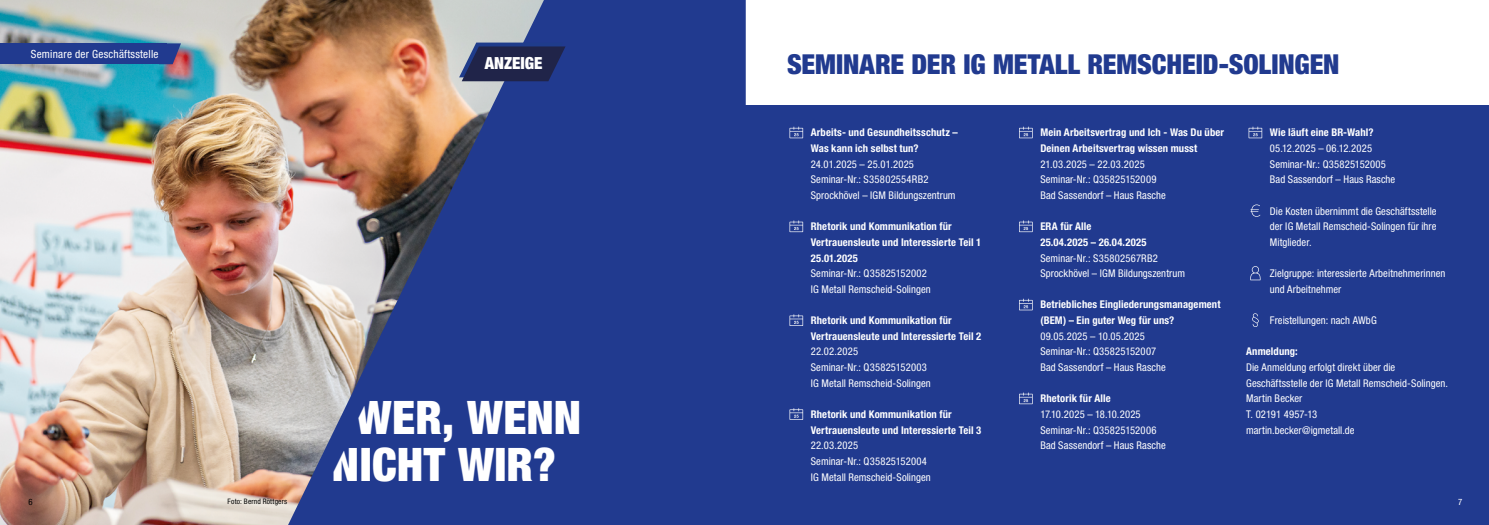
<style>
.page{position:relative;width:1489px;height:525px;background:#fff}
.page>*{position:absolute;margin:0;border:0;box-sizing:border-box;transform-origin:0 0}
.t1{font:900 condensed 46.25px/46.9px "Helvetica Neue LT Pro";color:#fff;text-align:center}
.t2{font:900 condensed 27.5px "Helvetica Neue LT Pro";letter-spacing:-.005em;color:#213a8f}
.t3{font:900 condensed 16.75px "Helvetica Neue LT Pro";color:#fff}
.t4{font:condensed 11.25px "Helvetica Neue LT Pro";letter-spacing:.02em;color:#fff}
.t5{font:condensed 10.62px/15.6px "Helvetica Neue LT Pro";letter-spacing:.01em;color:#fff}
.t6{font:700 condensed 10.62px/15.6px "Helvetica Neue LT Pro";letter-spacing:.01em;color:#fff}
.t7{font:condensed 8.75px "Helvetica Neue LT Pro";color:#000}
.t8{font:condensed 8.75px "Helvetica Neue LT Pro";color:#fff}
.t9{font:condensed 7.5px "Helvetica Neue LT Pro";letter-spacing:.02em;color:#000}
.s1{font-family:"Helvetica DGBCUT Blk Cond";font-weight:400;font-stretch:normal}
</style>
<div class="page">
<img style="left:0;top:0;width:288px;height:524px">
<svg style="left:288px;top:0;width:457px;height:524px;background:#4a538c"></svg>
<div style="left:0;top:43px;width:166px;height:21px;background:#213a8f"></div>
<svg style="left:166px;top:43px;width:15px;height:21px"></svg>
<div style="left:745px;top:105px;width:743px;height:419px;background:#213a8f"></div>
<svg style="left:789px;top:126px;width:14px;height:12px"></svg>
<svg style="left:789px;top:220px;width:14px;height:12px"></svg>
<svg style="left:789px;top:314px;width:14px;height:12px"></svg>
<svg style="left:789px;top:408px;width:14px;height:11px"></svg>
<svg style="left:1019px;top:126px;width:13px;height:12px"></svg>
<svg style="left:1019px;top:220px;width:13px;height:12px"></svg>
<svg style="left:1019px;top:298px;width:13px;height:12px"></svg>
<svg style="left:1019px;top:392px;width:13px;height:12px"></svg>
<svg style="left:1248px;top:126px;width:14px;height:12px"></svg>
<svg style="left:1250px;top:204px;width:10px;height:13px"></svg>
<svg style="left:1250px;top:266px;width:10px;height:14px"></svg>
<svg style="left:1252px;top:313px;width:6px;height:14px"></svg>
<svg style="left:459px;top:43px;width:106px;height:38px;background:#2d355f"></svg>
<p class="t4" style="left:31px;top:48px;width:129px">Seminare der Geschäftsstelle</p>
<h3 class="t3" style="left:485px;top:53px;width:59px">ANZEIGE</h3>
<h2 class="t2" style="left:787px;top:47px;width:554px">SEMINARE DER IG METALL REMSCHEID-SOLINGEN</h2>
<h1 class="t1" style="left:333px;top:393px;width:250px"><span class="s1">W</span>ER, WENN<br><span class="s1">N</span>ICHT WIR?</h1>
<p class="t6" style="left:810px;top:125px;width:148px">Arbeits- und Gesundheitsschutz –<br>Was kann ich selbst tun?</p>
<p class="t5" style="left:810px;top:156px;width:146px">24.01.2025 – 25.01.2025<br>Seminar-Nr.: S35802554RB2<br>Sprockhövel – IGM Bildungszentrum</p>
<p class="t6" style="left:810px;top:218px;width:172px">Rhetorik und Kommunikation für<br>Vertrauensleute und Interessierte Teil 1<br>25.01.2025</p>
<p class="t5" style="left:810px;top:265px;width:121px">Seminar-Nr.: Q35825152002<br>IG Metall Remscheid-Solingen</p>
<p class="t6" style="left:810px;top:312px;width:172px">Rhetorik und Kommunikation für<br>Vertrauensleute und Interessierte Teil 2</p>
<p class="t5" style="left:810px;top:343px;width:121px">22.02.2025<br>Seminar-Nr.: Q35825152003<br>IG Metall Remscheid-Solingen</p>
<p class="t6" style="left:810px;top:406px;width:172px">Rhetorik und Kommunikation für<br>Vertrauensleute und Interessierte Teil 3</p>
<p class="t5" style="left:810px;top:437px;width:121px">22.03.2025<br>Seminar-Nr.: Q35825152004<br>IG Metall Remscheid-Solingen</p>
<p class="t6" style="left:1040px;top:125px;width:185px">Mein Arbeitsvertrag und Ich - Was Du über<br>Deinen Arbeitsvertrag wissen musst</p>
<p class="t5" style="left:1040px;top:156px;width:127px">21.03.2025 – 22.03.2025<br>Seminar-Nr.: Q35825152009<br>Bad Sassendorf – Haus Rasche</p>
<p class="t6" style="left:1040px;top:218px;width:108px">ERA für Alle<br>25.04.2025 – 26.04.2025</p>
<p class="t5" style="left:1040px;top:250px;width:146px">Seminar-Nr.: S35802567RB2<br>Sprockhövel – IGM Bildungszentrum</p>
<p class="t6" style="left:1040px;top:296px;width:182px">Betriebliches Eingliederungsmanagement (BEM) – Ein guter Weg für uns?</p>
<p class="t5" style="left:1040px;top:328px;width:127px">09.05.2025 – 10.05.2025<br>Seminar-Nr.: Q35825152007<br>Bad Sassendorf – Haus Rasche</p>
<p class="t6" style="left:1040px;top:390px;width:72px">Rhetorik für Alle</p>
<p class="t5" style="left:1040px;top:406px;width:127px">17.10.2025 – 18.10.2025<br>Seminar-Nr.: Q35825152006<br>Bad Sassendorf – Haus Rasche</p>
<p class="t6" style="left:1269px;top:125px;width:105px">Wie läuft eine BR-Wahl?</p>
<p class="t5" style="left:1269px;top:140px;width:127px">05.12.2025 – 06.12.2025<br>Seminar-Nr.: Q35825152005<br>Bad Sassendorf – Haus Rasche</p>
<p class="t5" style="left:1269px;top:203px;width:168px;text-align:justify">Die Kosten übernimmt die Geschäftsstelle der IG Metall Remscheid-Solingen für ihre Mitglieder.</p>
<p class="t5" style="left:1269px;top:265px;width:177px">Zielgruppe: interessierte Arbeitnehmerinnen und Arbeitnehmer</p>
<p class="t5" style="left:1269px;top:312px;width:108px">Freistellungen: nach AWbG</p>
<p class="t6" style="left:1245px;top:343px;width:53px">Anmeldung:</p>
<p class="t5" style="left:1245px;top:359px;width:203px">Die Anmeldung erfolgt direkt über die<br>Geschäftsstelle der IG Metall Remscheid-Solingen.<br>Martin Becker<br>T. 02191 4957-13<br>martin.becker@igmetall.de</p>
<p class="t9" style="left:227px;top:497px;width:61px">Foto: Bernd Röttgers</p>
<p class="t7" style="left:28px;top:497px;width:6px">6</p>
<p class="t8" style="left:1457px;top:497px;width:6px">7</p>
</div>
